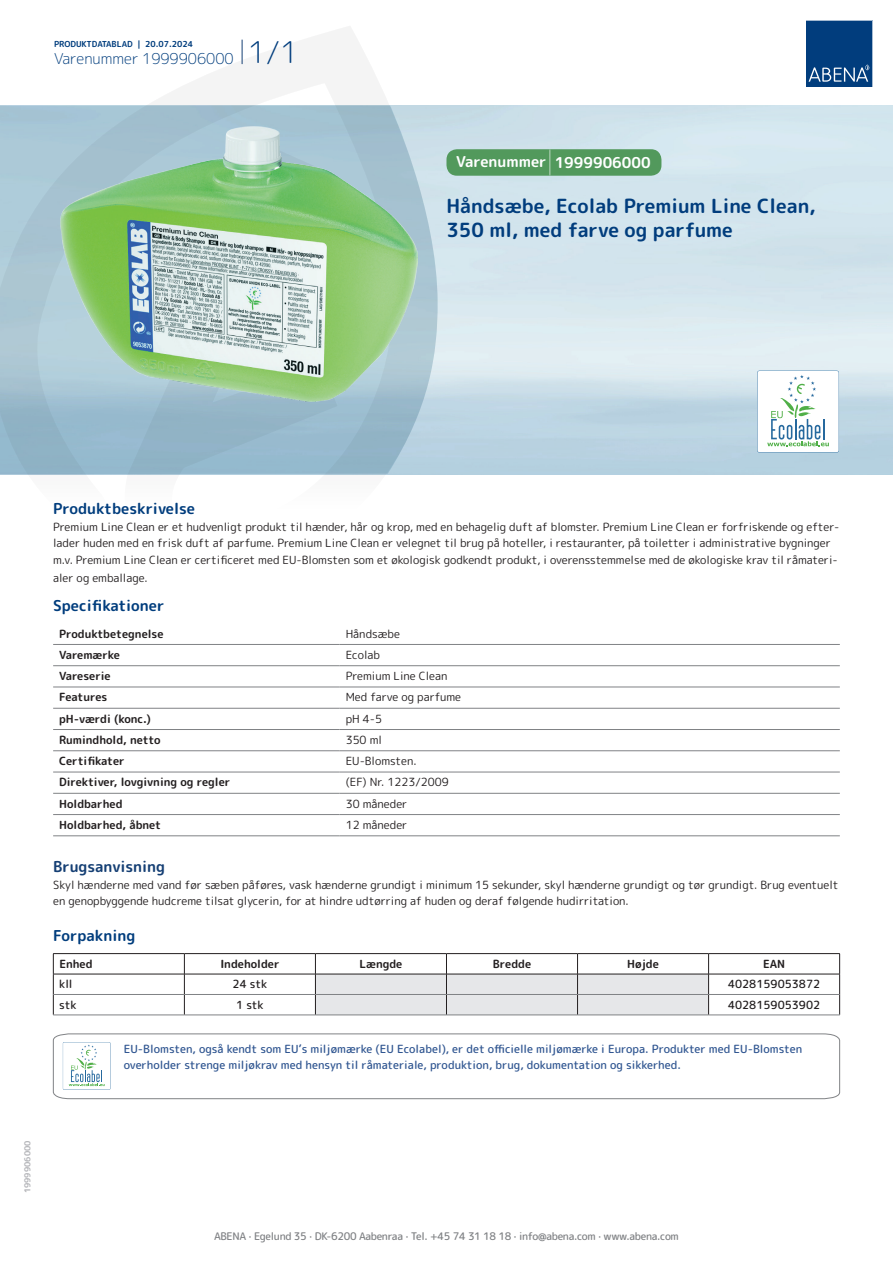
<style>
.page{position:relative;width:893px;height:1263px;background:#fff}
.page>*{position:absolute;margin:0;border:0;box-sizing:border-box;transform-origin:0 0}
.t1{font:700 19.5px/24px "Rounded Mplus 1 c";color:#013d7d}
.t2{font:700 15px "Rounded Mplus 1 c";color:#013d7d}
.t3{font:300 15px "Rounded Mplus 1 c";color:#013d7d}
.t4{font:700 15px "Rounded Mplus 1 c";color:#fff}
.t5{font:700 15px "Rounded Mplus 1 c";color:#153f74}
.t6{font:11.25px/16.5px "Rounded Mplus 1 c";color:#231f20}
.t7{font:500 11.25px/16.5px "Rounded Mplus 1 c";color:#305691}
.t8{font:700 11.25px "Rounded Mplus 1 c";color:#231f20}
.t9{font:500 11.25px "Rounded Mplus 1 c";color:#231f20}
.t10{font:500 10.5px "Rounded Mplus 1 c";letter-spacing:-.03em;color:#808285}
.t11{font:700 8.25px "Rounded Mplus 1 c";color:#013d7d}
.t12{font:700 8.25px "Rounded Mplus 1 c";color:#b2b3b7}
.s1{font-size:30px}
.s2{font-size:25.5px}
</style>
<div class="page">
<svg style="left:0;top:26px;width:439px;height:449px"></svg>
<svg style="left:0;top:106px;width:438px;height:368px;background:#a1c0d0"></svg>
<svg style="left:242px;top:40px;width:1px;height:24px"></svg>
<svg style="left:806px;top:20px;width:67px;height:67px;background:#144b86"></svg>
<img style="left:61px;top:127px;width:356px;height:275px">
<hr style="left:53px;top:644px;width:287px;height:1px;background:#808285">
<hr style="left:340px;top:644px;width:500px;height:1px;background:#808285">
<hr style="left:53px;top:665px;width:287px;height:1px;background:#808285">
<hr style="left:340px;top:665px;width:500px;height:1px;background:#808285">
<hr style="left:53px;top:687px;width:287px;height:1px;background:#808285">
<hr style="left:340px;top:687px;width:500px;height:1px;background:#808285">
<hr style="left:53px;top:708px;width:287px;height:1px;background:#808285">
<hr style="left:340px;top:708px;width:500px;height:1px;background:#808285">
<hr style="left:53px;top:729px;width:287px;height:1px;background:#808285">
<hr style="left:340px;top:729px;width:500px;height:1px;background:#808285">
<hr style="left:53px;top:750px;width:287px;height:1px;background:#808285">
<hr style="left:340px;top:750px;width:500px;height:1px;background:#808285">
<hr style="left:53px;top:772px;width:287px;height:1px;background:#808285">
<hr style="left:340px;top:772px;width:500px;height:1px;background:#808285">
<hr style="left:53px;top:793px;width:287px;height:1px;background:#808285">
<hr style="left:340px;top:793px;width:500px;height:1px;background:#808285">
<hr style="left:53px;top:814px;width:287px;height:1px;background:#808285">
<hr style="left:340px;top:814px;width:500px;height:1px;background:#808285">
<hr style="left:53px;top:835px;width:287px;height:1px;background:#808285">
<hr style="left:340px;top:835px;width:500px;height:1px;background:#808285">
<hr style="left:53px;top:953px;width:131px;height:1px;background:#231f20">
<hr style="left:184px;top:953px;width:131px;height:1px;background:#231f20">
<hr style="left:315px;top:953px;width:131px;height:1px;background:#231f20">
<hr style="left:446px;top:953px;width:131px;height:1px;background:#231f20">
<hr style="left:577px;top:953px;width:132px;height:1px;background:#231f20">
<hr style="left:709px;top:953px;width:131px;height:1px;background:#231f20">
<hr style="left:53px;top:974px;width:131px;height:1px;background:#231f20">
<hr style="left:184px;top:974px;width:131px;height:1px;background:#231f20">
<hr style="left:709px;top:974px;width:131px;height:1px;background:#231f20">
<svg style="left:53px;top:954px;width:1px;height:61px"></svg>
<svg style="left:184px;top:954px;width:1px;height:61px"></svg>
<svg style="left:315px;top:954px;width:394px;height:61px"></svg>
<svg style="left:839px;top:954px;width:1px;height:61px"></svg>
<hr style="left:54px;top:994px;width:130px;height:1px;background:#808285">
<hr style="left:184px;top:994px;width:131px;height:1px;background:#808285">
<hr style="left:315px;top:994px;width:131px;height:1px;background:#808285">
<hr style="left:446px;top:994px;width:131px;height:1px;background:#808285">
<hr style="left:577px;top:994px;width:132px;height:1px;background:#808285">
<hr style="left:709px;top:994px;width:130px;height:1px;background:#808285">
<hr style="left:53px;top:1015px;width:131px;height:1px;background:#808285">
<hr style="left:184px;top:1015px;width:131px;height:1px;background:#808285">
<hr style="left:315px;top:1015px;width:131px;height:1px;background:#808285">
<hr style="left:446px;top:1015px;width:131px;height:1px;background:#808285">
<hr style="left:577px;top:1015px;width:132px;height:1px;background:#808285">
<hr style="left:709px;top:1015px;width:131px;height:1px;background:#808285">
<svg style="left:53px;top:1033px;width:787px;height:66px"></svg>
<svg style="left:757px;top:371px;width:82px;height:81px"></svg>
<div style="left:446px;top:149px;width:215px;height:27px;background:#52995c;border-radius:10px"></div>
<p class="t11" style="left:54px;top:38px;width:141px">PRODUKTDATABLAD | 20.07.2024</p>
<h2 class="t3" style="left:54px;top:48px;width:246px">Varenummer 1999906000 <span class="s1">1/1</span></h2>
<h2 class="t4" style="left:456px;top:152px;width:196px">Varenummer <span class="s2">|</span> 1999906000</h2>
<h1 class="t1" style="left:446px;top:194px;width:371px">Håndsæbe, Ecolab Premium Line Clean,<br>350 ml, med farve og parfume</h1>
<h2 class="t2" style="left:53px;top:498px;width:143px">Produktbeskrivelse</h2>
<p class="t6" style="left:53px;top:518px;width:788px">Premium Line Clean er et hudvenligt produkt til hænder, hår og krop, med en behagelig duft af blomster. Premium Line Clean er forfriskende og efter&shy;lader huden med en frisk duft af parfume. Premium Line Clean er velegnet til brug på hoteller, i restauranter, på toiletter i administrative bygninger m.v. Premium Line Clean er certificeret med EU-Blomsten som et økologisk godkendt produkt, i overensstemmelse med de økologiske krav til råmateri-</p>
<p class="t6" style="left:53px;top:569px;width:96px">aler og emballage.</p>
<h2 class="t2" style="left:53px;top:595px;width:113px">Specifikationer</h2>
<p class="t8" style="left:59px;top:625px;width:106px">Produktbetegnelse</p>
<p class="t6" style="left:346px;top:625px;width:56px">Håndsæbe</p>
<p class="t8" style="left:59px;top:647px;width:62px">Varemærke</p>
<p class="t6" style="left:346px;top:646px;width:36px">Ecolab</p>
<p class="t8" style="left:59px;top:668px;width:53px">Vareserie</p>
<p class="t6" style="left:346px;top:668px;width:103px">Premium Line Clean</p>
<p class="t8" style="left:59px;top:689px;width:50px">Features</p>
<p class="t6" style="left:346px;top:689px;width:117px">Med farve og parfume</p>
<p class="t8" style="left:59px;top:711px;width:93px">pH-værdi (konc.)</p>
<p class="t6" style="left:346px;top:710px;width:38px">pH 4-5</p>
<p class="t8" style="left:59px;top:732px;width:103px">Rumindhold, netto</p>
<p class="t6" style="left:346px;top:732px;width:38px">350 ml</p>
<p class="t8" style="left:59px;top:753px;width:67px">Certifikater</p>
<p class="t6" style="left:346px;top:753px;width:72px">EU-Blomsten.</p>
<p class="t8" style="left:59px;top:774px;width:173px">Direktiver, lovgivning og regler</p>
<p class="t6" style="left:346px;top:774px;width:104px">(EF) Nr. 1223/2009</p>
<p class="t8" style="left:59px;top:796px;width:65px">Holdbarhed</p>
<p class="t6" style="left:346px;top:795px;width:63px">30 måneder</p>
<p class="t8" style="left:59px;top:817px;width:104px">Holdbarhed, åbnet</p>
<p class="t6" style="left:346px;top:817px;width:63px">12 måneder</p>
<h2 class="t5" style="left:53px;top:856px;width:113px">Brugsanvisning</h2>
<p class="t6" style="left:53px;top:876px;width:787px">Skyl hænderne med vand før sæben påføres, vask hænderne grundigt i minimum 15 sekunder, skyl hænderne grundigt og tør grundigt. Brug eventuelt en genopbyggende hudcreme tilsat glycerin, for at hindre udtørring af huden og deraf følgende hudirritation.</p>
<h2 class="t2" style="left:53px;top:925px;width:84px">Forpakning</h2>
<p class="t8" style="left:59px;top:956px;width:35px">Enhed</p>
<p class="t8" style="left:220px;top:956px;width:61px">Indeholder</p>
<p class="t8" style="left:359px;top:956px;width:44px">Længde</p>
<p class="t8" style="left:493px;top:956px;width:40px">Bredde</p>
<p class="t8" style="left:627px;top:956px;width:33px">Højde</p>
<p class="t8" style="left:763px;top:956px;width:24px">EAN</p>
<p class="t9" style="left:59px;top:976px;width:15px">kll</p>
<p class="t9" style="left:233px;top:976px;width:36px">24 stk</p>
<p class="t9" style="left:728px;top:976px;width:94px">4028159053872</p>
<p class="t9" style="left:59px;top:997px;width:19px">stk</p>
<p class="t9" style="left:236px;top:997px;width:29px">1 stk</p>
<p class="t9" style="left:728px;top:997px;width:94px">4028159053902</p>
<p class="t7" style="left:124px;top:1040px;width:680px">EU-Blomsten, også kendt som EU’s miljømærke (EU Ecolabel), er det officielle miljømærke i Europa. Produkter med EU-Blomsten overholder strenge miljøkrav med hensyn til råmateriale, produktion, brug, dokumentation og sikkerhed.</p>
<p class="t12" style="left:22px;top:1193px;width:54px;rotate:-90deg">1999906000</p>
<p class="t10" style="left:214px;top:1229px;width:466px">ABENA · Egelund 35 · DK-6200 Aabenraa · Tel. +45 74 31 18 18 · info@abena.com · www.abena.com</p>
</div>
